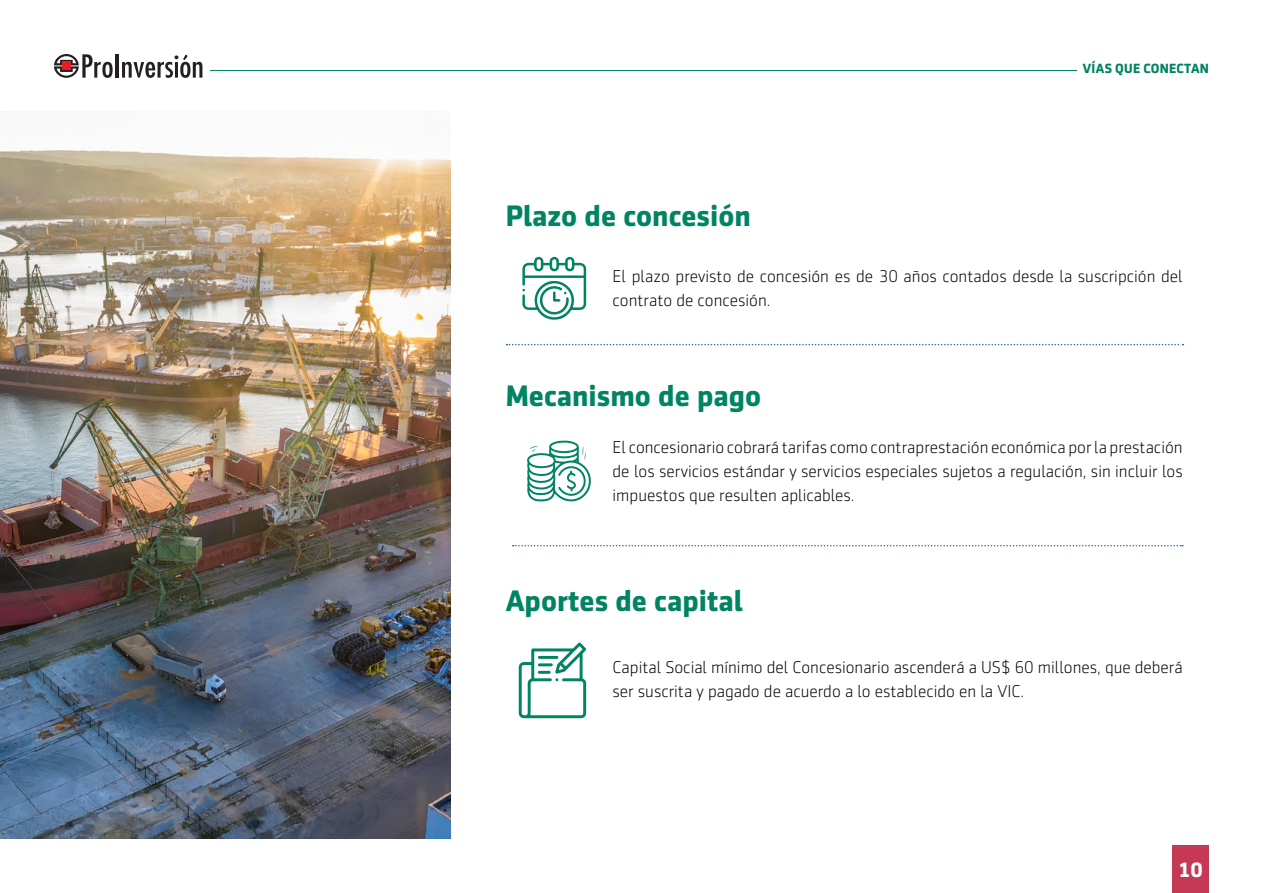
<style>
.page{position:relative;width:1263px;height:893px;background:#fff}
.page>*{position:absolute;margin:0;border:0;box-sizing:border-box;transform-origin:0 0}
.t1{font:700 30px "Sentico Sans DT";color:#008462}
.t2{font:700 21px "Sentico Sans DT";color:#fff}
.t3{font:300 17.25px/24px "Sentico Sans DT";color:#000}
.t4{font:700 13.5px "Sentico Sans DT";letter-spacing:.015em;color:#008362}
</style>
<div class="page">
<hr style="left:210px;top:70px;width:867px;height:1px;background:#008362">
<svg style="left:54px;top:54px;width:59px;height:24px"></svg>
<hr style="left:115px;top:54px;width:4px;height:24px;background:#241f21">
<svg style="left:122px;top:55px;width:80px;height:23px"></svg>
<div style="left:62px;top:62px;width:8px;height:8px;background:#e81c24"></div>
<img style="left:0;top:150px;width:450px;height:689px">
<svg style="left:522px;top:257px;width:64px;height:63px"></svg>
<svg style="left:506px;top:344px;width:677px;height:1px"></svg>
<svg style="left:513px;top:545px;width:670px;height:1px"></svg>
<svg style="left:527px;top:440px;width:64px;height:62px"></svg>
<svg style="left:519px;top:642px;width:67px;height:76px"></svg>
<div style="left:1172px;top:845px;width:37px;height:48px;background:#c53955"></div>
<h1 class="t1" style="left:506px;top:198px;width:247px">Plazo de concesión</h1>
<p class="t4" style="left:1083px;top:60px;width:128px">VÍAS QUE CONECTAN</p>
<p class="t3" style="left:612px;top:264px;width:572px">El plazo previsto de concesión es de 30 años contados desde la suscripción del contrato de concesión.</p>
<h1 class="t1" style="left:506px;top:378px;width:257px">Mecanismo de pago</h1>
<p class="t3" style="left:612px;top:435px;width:572px;text-align:justify">El concesionario cobrará tarifas como contraprestación económica por la prestación de los servicios estándar y servicios especiales sujetos a regulación, sin incluir los impuestos que resulten aplicables.</p>
<h1 class="t1" style="left:506px;top:584px;width:239px">Aportes de capital</h1>
<p class="t3" style="left:612px;top:655px;width:572px">Capital Social mínimo del Concesionario ascenderá a US$ 60 millones, que deberá ser suscrita y pagado de acuerdo a lo establecido en la VIC.</p>
<p class="t2" style="left:1178px;top:857px;width:26px">10</p>
</div>
